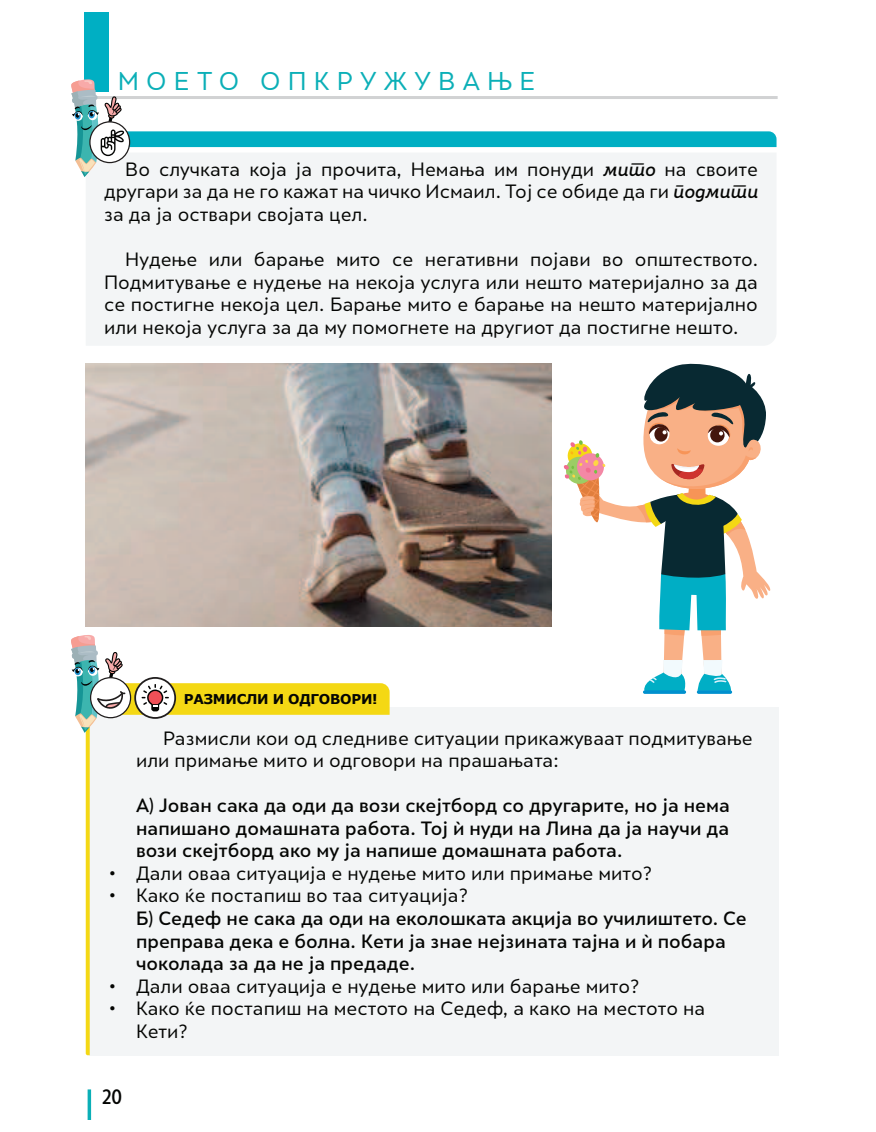
<style>
.page{position:relative;width:876px;height:1132px;background:#fff}
.page>*{position:absolute;margin:0;border:0;box-sizing:border-box;transform-origin:0 0}
.t1{font:24px "Skola Sans Offc";letter-spacing:.3em;color:#0bafb7}
.t2{font:500 19.5px "Skola Sans Cn";color:#040503}
.t3{font:18px/22.5px "Skola Sans";color:#040503;text-align:justify}
.t4{font:500 18px/22.5px "Skola Sans";color:#040503;text-align:justify}
.t5{font:700 13.5px "Verdana";letter-spacing:-.02em;color:#040503}
.s1{font-family:"Skola Sans It";font-weight:500}
</style>
<div class="page">
<div style="left:85px;top:13px;width:24px;height:79px;background:#00afc3"></div>
<svg style="left:88px;top:1089px;width:3px;height:29px"></svg>
<div style="left:86px;top:177px;width:690px;height:168px;background:#f3f5f6"></div>
<div style="left:89px;top:706px;width:689px;height:348px;background:#f3f5f6"></div>
<hr style="left:697px;top:690px;width:35px;height:3px;background:#0090ce;border-radius:2px">
<hr style="left:643px;top:690px;width:43px;height:3px;background:#0090ce;border-radius:2px">
<svg style="left:563px;top:363px;width:208px;height:329px"></svg>
<img style="left:85px;top:364px;width:467px;height:261px">
<svg style="left:71px;top:79px;width:705px;height:98px"></svg>
<svg style="left:71px;top:635px;width:319px;height:419px"></svg>
<h1 class="t1" style="left:118px;top:66px;width:419px">МОЕТО ОПКРУЖУВАЊЕ</h1>
<p class="t3" style="left:104px;top:159px;width:655px;text-indent:21px">Во случката која ја прочита, Немања им понуди <span class="s1">мито</span> на своите другари за да не го кажат на чичко Исмаил. Тој се обиде да ги <span class="s1">подмити </span>за да ја оствари својата цел.</p>
<p class="t3" style="left:104px;top:249px;width:655px;text-indent:21px">Нудење или барање мито се негативни појави во општеството.<br>Подмитување е нудење на некоја услуга или нешто материјално за да се постигне некоја цел. Барање мито е барање на нешто материјално или некоја услуга за да му помогнете на другиот да постигне нешто.</p>
<p class="t5" style="left:184px;top:689px;width:195px">РАЗМИСЛИ И ОДГОВОРИ!</p>
<p class="t3" style="left:136px;top:728px;width:618px;text-indent:27px">Размисли кои од следниве ситуации прикажуваат подмитување или примање мито и одговори на прашањата:</p>
<p class="t4" style="left:136px;top:795px;width:595px">А) Јован сака да оди да вози скејтборд со другарите, но ја нема напишано домашната работа. Тој ѝ нуди на Лина да ја научи да вози скејтборд ако му ја напише домашната работа.</p>
<p class="t3" style="left:109px;top:863px;width:544px">• Дали оваа ситуација е нудење мито или примање мито?</p>
<p class="t3" style="left:109px;top:885px;width:360px">• Како ќе постапиш во таа ситуација?</p>
<p class="t4" style="left:136px;top:908px;width:612px;text-align:left">Б) Седеф не сака да оди на еколошката акција во училиштето. Се преправа дека е болна. Кети ја знае нејзината тајна и ѝ побара чоколада за да не ја предаде.</p>
<p class="t3" style="left:109px;top:975px;width:532px">• Дали оваа ситуација е нудење мито или барање мито?</p>
<p class="t3" style="left:136px;top:998px;width:571px;text-indent:-27px">• Како ќе постапиш на местото на Седеф, а како на местото на<br>Кети?</p>
<p class="t2" style="left:102px;top:1085px;width:21px">20</p>
</div>
